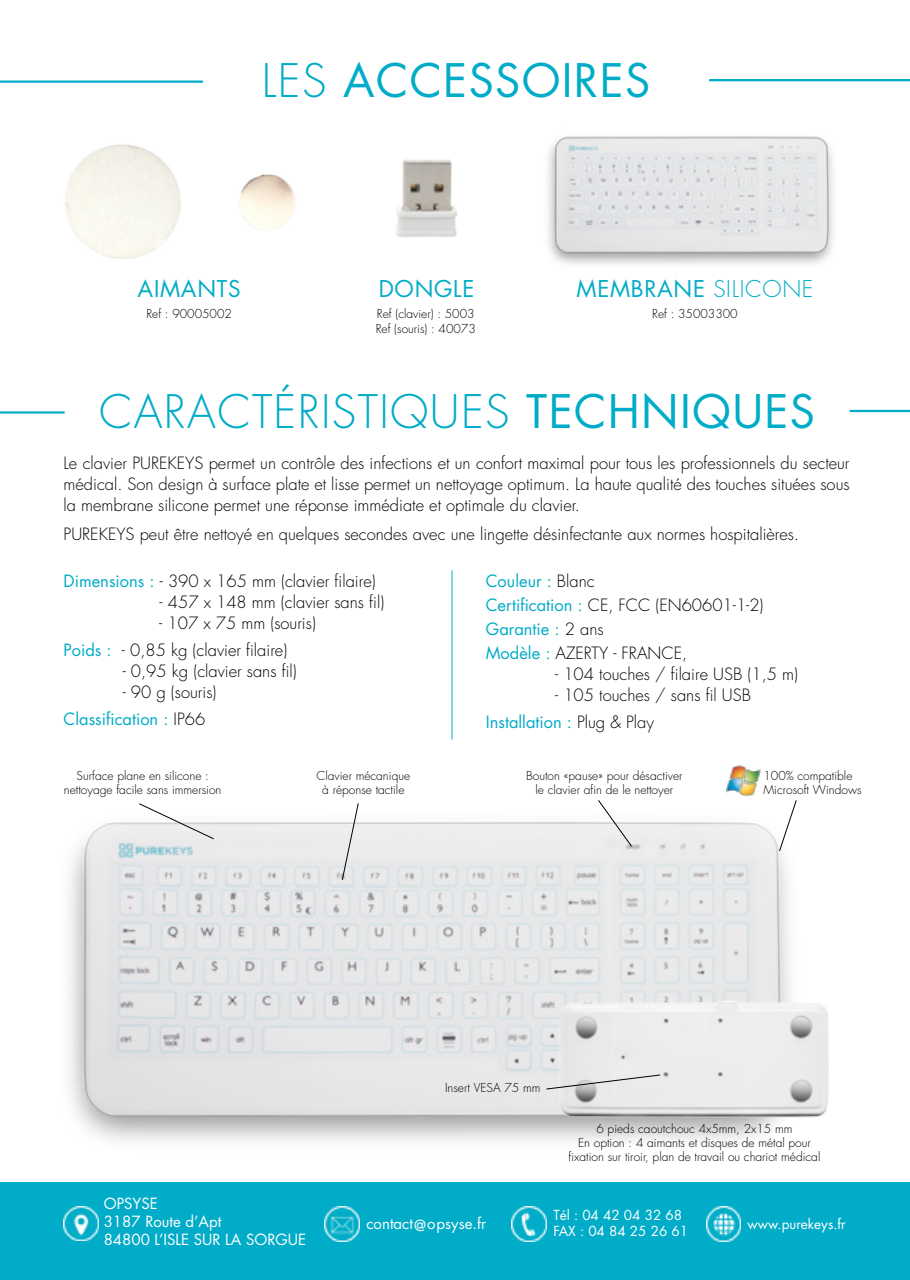
<style>
.page{position:relative;width:910px;height:1280px;background:#fff}
.page>*{position:absolute;margin:0;border:0;box-sizing:border-box;transform-origin:0 0}
.t1{font:300 45px "Futura";letter-spacing:.03em;color:#00acc7}
.t2{font:45px "Futura";letter-spacing:.03em;color:#00acc7}
.t3{font:22.5px "Futura";letter-spacing:.03em;color:#00acc7}
.t4{font:300 16.5px/27px "Futura";color:#000}
.t5{font:15px/18px "Futura";color:#fff}
.t6{font:13.5px/16.2px "Futura";color:#fff}
.t7{font:300 12px/14.4px "Futura";color:#000;text-align:center}
.s1{font-weight:300}
.s2{font-weight:400}
.s3{font-weight:400;color:#00acc7}
</style>
<div class="page">
<hr style="left:0;top:81px;width:203px;height:2px;background:#00acc7">
<hr style="left:709px;top:79px;width:201px;height:2px;background:#00acc7">
<img style="left:65px;top:144px;width:231px;height:115px">
<img style="left:396px;top:159px;width:61px;height:78px">
<img style="left:548px;top:136px;width:285px;height:129px">
<div style="left:0;top:1182px;width:910px;height:98px;background:#00acc7"></div>
<img style="left:64px;top:1206px;width:34px;height:35px">
<img style="left:325px;top:1206px;width:34px;height:35px">
<img style="left:512px;top:1206px;width:34px;height:35px">
<img style="left:706px;top:1206px;width:35px;height:35px">
<hr style="left:0;top:411px;width:65px;height:3px;background:#00acc7">
<hr style="left:850px;top:410px;width:60px;height:2px;background:#00acc7">
<hr style="left:452px;top:570px;width:1px;height:169px;background:#00acc7">
<img style="left:69px;top:821px;width:721px;height:321px">
<img style="left:531px;top:977px;width:298px;height:162px">
<svg style="left:546px;top:1074px;width:115px;height:16px;background:#d7d7d7"></svg>
<svg style="left:138px;top:803px;width:77px;height:37px"></svg>
<svg style="left:341px;top:803px;width:18px;height:78px"></svg>
<svg style="left:597px;top:800px;width:35px;height:47px"></svg>
<svg style="left:779px;top:800px;width:18px;height:52px"></svg>
<img style="left:727px;top:765px;width:33px;height:32px">
<h1 class="t2" style="left:262px;top:52px;width:390px"><span class="s1">LES</span> ACCESSOIRES</h1>
<h2 class="t3" style="left:138px;top:275px;width:104px">AIMANTS</h2>
<h2 class="t3" style="left:379px;top:275px;width:97px">DONGLE</h2>
<h2 class="t3" style="left:577px;top:275px;width:238px">MEMBRANE <span class="s1">SILICONE</span></h2>
<p class="t7" style="left:146px;top:307px;width:87px">Ref : 90005002</p>
<p class="t7" style="left:377px;top:307px;width:99px">Ref (clavier) : 5003</p>
<p class="t7" style="left:652px;top:307px;width:87px">Ref : 35003300</p>
<p class="t7" style="left:376px;top:321px;width:102px">Ref (souris) : 40073</p>
<h1 class="t1" style="left:99px;top:384px;width:717px">CARACTÉRISTIQUES <span class="s2">TECHNIQUES</span></h1>
<p class="t4" style="left:64px;top:453px;width:788px;line-height:21px;text-align:justify">Le clavier PUREKEYS permet un contrôle des infections et un confort maximal pour tous les professionnels du secteur médical. Son design à surface plate et lisse permet un nettoyage optimum. La haute qualité des touches situées sous la membrane silicone permet une réponse immédiate et optimale du clavier.</p>
<p class="t4" style="left:64px;top:521px;width:737px">PUREKEYS peut être nettoyé en quelques secondes avec une lingette désinfectante aux normes hospitalières.</p>
<p class="t4" style="left:64px;top:568px;width:314px"><span class="s3">Dimensions :</span> - 390 x 165 mm (clavier filaire)</p>
<p class="t4" style="left:160px;top:589px;width:226px">- 457 x 148 mm (clavier sans fil)</p>
<p class="t4" style="left:64px;top:610px;width:254px;text-indent:96px">- 107 x 75 mm (souris)<br><span class="s3">Poids :</span> - 0,85 kg (clavier filaire)</p>
<p class="t4" style="left:123px;top:658px;width:176px">- 0,95 kg (clavier sans fil)</p>
<p class="t4" style="left:64px;top:679px;width:154px;text-indent:59px">- 90 g (souris)<br><span class="s3">Classification :</span> IP66</p>
<p class="t4" style="left:486px;top:570px;width:279px;line-height:24px"><span class="s3">Couleur :</span> Blanc<br><span class="s3">Certification :</span> CE, FCC (EN60601-1-2)<br><span class="s3">Garantie :</span> 2 ans<br><span class="s3">Modèle :</span> AZERTY - FRANCE,</p>
<p class="t4" style="left:555px;top:661px;width:244px">- 104 touches / filaire USB (1,5 m)</p>
<p class="t4" style="left:486px;top:682px;width:267px;text-indent:69px">- 105 touches / sans fil USB<br><span class="s3">Installation :</span> Plug &amp; Play</p>
<p class="t7" style="left:64px;top:769px;width:159px">Surface plane en silicone : nettoyage facile sans immersion</p>
<p class="t7" style="left:317px;top:769px;width:95px">Clavier mécanique à réponse tactile</p>
<p class="t7" style="left:763px;top:769px;width:100px;text-align:left">100% compatible<br>Microsoft Windows</p>
<p class="t7" style="left:526px;top:769px;width:158px">Bouton «pause» pour désactiver le clavier afin de le nettoyer</p>
<p class="t7" style="left:445px;top:1081px;width:97px">Insert VESA 75 mm</p>
<p class="t7" style="left:569px;top:1121px;width:253px">6 pieds caoutchouc 4x5mm, 2x15 mm<br>En option : 4 aimants et disques de métal pour fixation sur tiroir, plan de travail ou chariot médical</p>
<p class="t5" style="left:104px;top:1195px;width:204px">OPSYSE<br>3187 Route d’Apt<br>84800 L’ISLE SUR LA SORGUE</p>
<p class="t6" style="left:553px;top:1207px;width:136px">Tél : 04 42 04 32 68<br>FAX : 04 84 25 26 61</p>
<p class="t5" style="left:366px;top:1215px;width:121px">contact@opsyse.fr</p>
<p class="t6" style="left:747px;top:1216px;width:100px">www.purekeys.fr</p>
</div>
